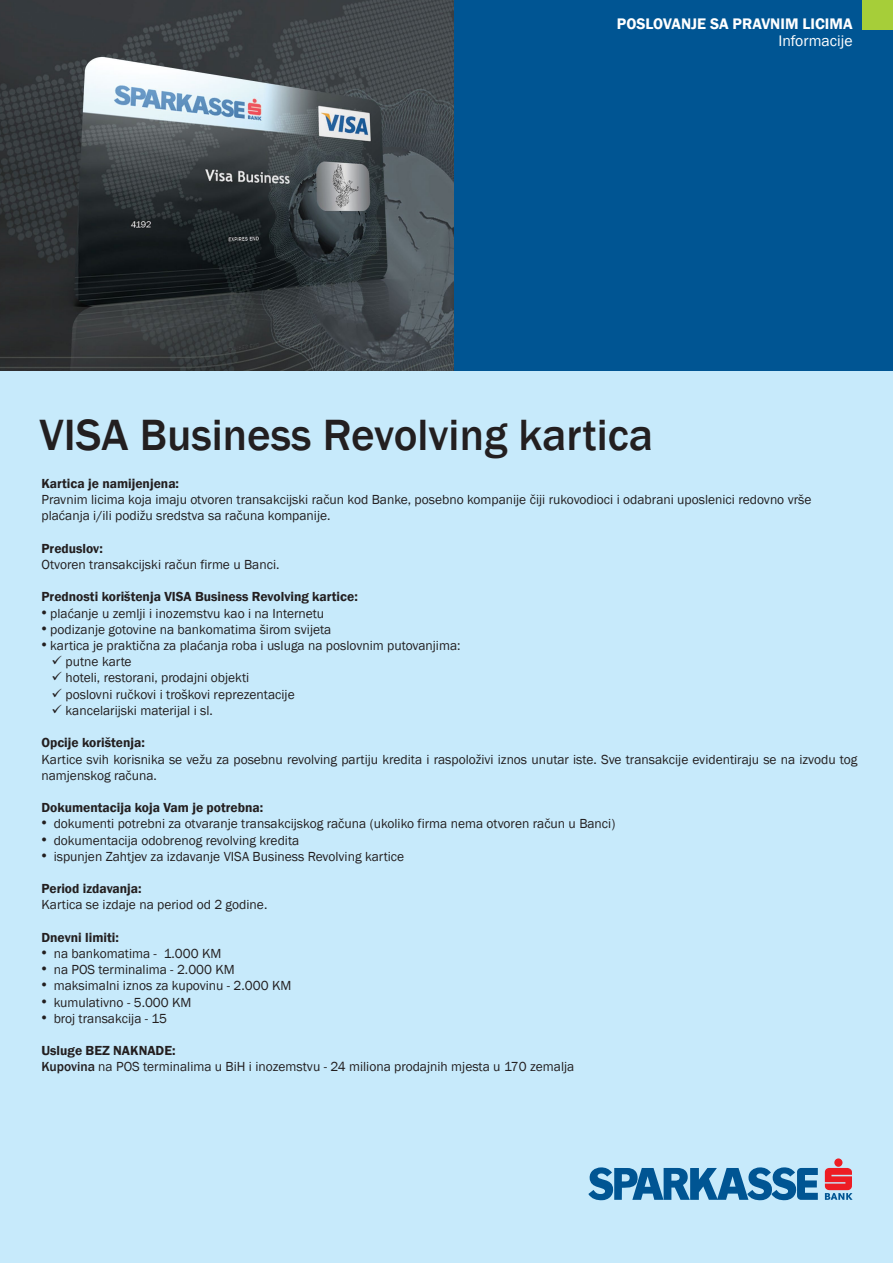
<style>
.page{position:relative;width:893px;height:1263px;background:#c7eafb}
.page>*{position:absolute;margin:0;border:0;box-sizing:border-box;transform-origin:0 0}
.t1{font:500 45px "Franklin Gothic";color:#231f20}
.t2{font:600 15.75px "Franklin Gothic";color:#fff}
.t3{font:15.75px "Franklin Gothic";color:#fff}
.t4{font:13.5px/16.2px "Franklin Gothic";color:#231f20}
.t5{font:600 13.5px "Franklin Gothic";color:#231f20}
.s1{font-weight:600}
.s2{font-weight:500}
</style>
<div class="page">
<div style="left:453px;top:0;width:440px;height:371px;background:#005593"></div>
<img style="left:0;top:0;width:453px;height:371px">
<div style="left:862px;top:0;width:31px;height:30px;background:#a6ce39"></div>
<svg style="left:825px;top:1168px;width:28px;height:32px"></svg>
<svg style="left:588px;top:1167px;width:230px;height:33px"></svg>
<div style="left:834px;top:1158px;width:8px;height:9px;background:#ed1d24;border-radius:50%"></div>
<p class="t2" style="left:617px;top:14px;width:237px">POSLOVANJE SA PRAVNIM LICIMA</p>
<p class="t3" style="left:778px;top:31px;width:76px">Informacije</p>
<h1 class="t1" style="left:40px;top:407px;width:615px">VISA Business Revolving kartica</h1>
<p class="t5" style="left:42px;top:475px;width:139px">Kartica je namijenjena:</p>
<p class="t4" style="left:42px;top:492px;width:771px">Pravnim licima koja imaju otvoren transakcijski račun kod Banke, posebno kompanije čiji rukovodioci i odabrani uposlenici redovno vrše plaćanja i/ili podižu sredstva sa računa kompanije.</p>
<p class="t5" style="left:42px;top:540px;width:63px">Preduslov:</p>
<p class="t4" style="left:42px;top:557px;width:239px">Otvoren transakcijski račun firme u Banci.</p>
<p class="t5" style="left:42px;top:589px;width:318px">Prednosti korištenja VISA Business Revolving kartice:</p>
<p class="t4" style="left:42px;top:605px;width:284px"><sup>●</sup> plaćanje u zemlji i inozemstvu kao i na Internetu</p>
<p class="t4" style="left:42px;top:621px;width:291px"><sup>●</sup> podizanje gotovine na bankomatima širom svijeta</p>
<p class="t4" style="left:42px;top:638px;width:421px"><sup>●</sup> kartica je praktična za plaćanja roba i usluga na poslovnim putovanjima:</p>
<p class="t4" style="left:52px;top:654px;width:82px">✓ putne karte</p>
<p class="t4" style="left:52px;top:670px;width:199px">✓ hoteli, restorani, prodajni objekti</p>
<p class="t4" style="left:52px;top:686px;width:245px">✓ poslovni ručkovi i troškovi reprezentacije</p>
<p class="t4" style="left:52px;top:702px;width:163px">✓ kancelarijski materijal i sl.</p>
<p class="t5" style="left:41px;top:734px;width:105px">Opcije korištenja:</p>
<p class="t4" style="left:41px;top:751px;width:817px">Kartice svih korisnika se vežu za posebnu revolving partiju kredita i raspoloživi iznos unutar iste. Sve transakcije evidentiraju se na izvodu tog namjenskog računa.</p>
<p class="t5" style="left:41px;top:799px;width:223px">Dokumentacija koja Vam je potrebna:</p>
<p class="t4" style="left:42px;top:816px;width:575px"><sup>●</sup> dokumenti potrebni za otvaranje transakcijskog računa (ukoliko firma nema otvoren račun u Banci)</p>
<p class="t4" style="left:42px;top:832px;width:259px"><sup>●</sup> dokumentacija odobrenog revolving kredita</p>
<p class="t4" style="left:42px;top:848px;width:364px"><sup>●</sup> ispunjen Zahtjev za izdavanje VISA Business Revolving kartice</p>
<p class="t5" style="left:41px;top:880px;width:102px">Period izdavanja:</p>
<p class="t4" style="left:41px;top:897px;width:227px">Kartica se izdaje na period od 2 godine.</p>
<p class="t5" style="left:41px;top:929px;width:79px">Dnevni limiti:</p>
<p class="t4" style="left:42px;top:945px;width:181px"><sup>●</sup> na bankomatima - 1.000 KM</p>
<p class="t4" style="left:42px;top:962px;width:195px"><sup>●</sup> na POS terminalima - 2.000 KM</p>
<p class="t4" style="left:42px;top:978px;width:251px"><sup>●</sup> maksimalni iznos za kupovinu - 2.000 KM</p>
<p class="t4" style="left:42px;top:994px;width:152px"><sup>●</sup> kumulativno - 5.000 KM</p>
<p class="t4" style="left:42px;top:1010px;width:127px"><sup>●</sup> broj transakcija - 15</p>
<p class="t4" style="left:41px;top:1043px;width:534px"><span class="s1">Usluge BEZ NAKNADE:<br></span><span class="s2">Kupovina</span> na POS terminalima u BiH i inozemstvu - 24 miliona prodajnih mjesta u 170 zemalja</p>
</div>
